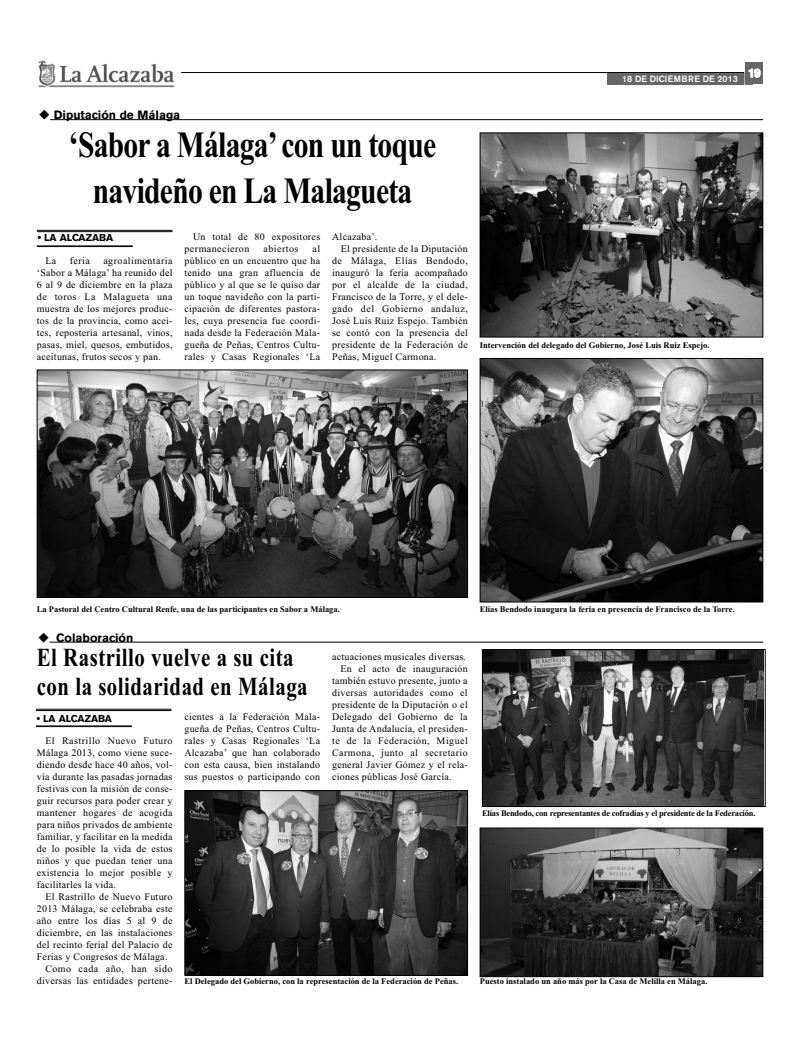
<style>
.page{position:relative;width:800px;height:1049px;background:#fff}
.page>*{position:absolute;margin:0;border:0;box-sizing:border-box;transform-origin:0 0}
.t1{font:700 37px/46px "Times New Roman";letter-spacing:-.025em;color:#000;text-align:center;scale:.8 1}
.t2{font:700 26px/29px "Times New Roman";letter-spacing:.025em;color:#000;scale:.8 1}
.t3{font:700 12px "Akzidenz Grotesk BE";color:#000}
.t4{font:10px/12px "Times New Roman";letter-spacing:.025em;color:#000;text-align:justify}
.t5{font:10px "Times New Roman";letter-spacing:.045em;color:#000}
.t6{font:700 10px "Akzidenz Grotesk BE";color:#000}
.t7{font:500 9px "Akzidenz Grotesk BE";letter-spacing:.01em;color:#fff}
.t8{font:700 8.5px "Times New Roman";color:#000}
.t9{font:700 8.5px "Times New Roman";letter-spacing:-.025em;color:#000}
</style>
<div class="page">
<hr style="left:37px;top:230px;width:135px;height:1px;background:#000">
<hr style="left:37px;top:231px;width:135px;height:1px;background:#000">
<hr style="left:37px;top:246px;width:96px;height:1px;background:#000">
<hr style="left:50px;top:119px;width:713px;height:1px;background:#000">
<div style="left:607px;top:73px;width:145px;height:11px;background:#666"></div>
<hr style="left:181px;top:72px;width:563px;height:1px;background:#000">
<svg style="left:744px;top:72px;width:1px;height:13px"></svg>
<div style="left:745px;top:63px;width:18px;height:21px;background:#666"></div>
<img style="left:38px;top:61px;width:137px;height:27px">
<hr style="left:49px;top:642px;width:714px;height:1px;background:#000">
<hr style="left:36px;top:709px;width:135px;height:1px;background:#000">
<hr style="left:36px;top:710px;width:135px;height:1px;background:#000">
<hr style="left:36px;top:726px;width:96px;height:1px;background:#000">
<img style="left:39px;top:372px;width:426px;height:224px">
<div style="left:37px;top:370px;width:430px;height:228px;border:1px solid #000"></div>
<img style="left:481px;top:360px;width:280px;height:240px">
<div style="left:479px;top:358px;width:284px;height:244px;border:1px solid #000"></div>
<img style="left:481px;top:135px;width:280px;height:200px">
<div style="left:479px;top:133px;width:284px;height:204px;border:1px solid #000"></div>
<img style="left:186px;top:792px;width:279px;height:181px">
<div style="left:184px;top:790px;width:283px;height:185px;border:1px solid #000"></div>
<img style="left:481px;top:830px;width:280px;height:145px">
<div style="left:479px;top:828px;width:284px;height:149px;border:1px solid #000"></div>
<img style="left:484px;top:651px;width:279px;height:154px">
<div style="left:482px;top:649px;width:283px;height:158px;border:1px solid #000"></div>
<p class="t3" style="left:38px;top:110px;width:143px">◆ Diputación de Málaga</p>
<p class="t1" style="left:69px;top:122px;width:460px">‘Sabor a Málaga’ con un toque navideño en La Malagueta</p>
<p class="t6" style="left:38px;top:234px;width:77px">• LA ALCAZABA</p>
<p class="t4" style="left:184px;top:231px;width:137px;text-indent:8px">Un total de 80 expositores permanecieron</p>
<p class="t4" style="left:332px;top:231px;width:47px">Alcazaba’.</p>
<p class="t4" style="left:340px;top:243px;width:129px">El presidente de la Diputación</p>
<p class="t5" style="left:332px;top:255px;width:137px">de Málaga, Elías Bendodo,</p>
<p class="t4" style="left:332px;top:267px;width:137px">inauguró la feria acompañado</p>
<p class="t4" style="left:332px;top:279px;width:137px">por el alcalde de la ciudad,</p>
<p class="t4" style="left:332px;top:291px;width:137px">Francisco de la Torre, y el dele-</p>
<p class="t5" style="left:332px;top:303px;width:137px">gado del Gobierno andaluz,</p>
<p class="t4" style="left:332px;top:315px;width:137px">José Luis Ruiz Espejo. También</p>
<p class="t4" style="left:332px;top:327px;width:137px">se contó con la presencia del</p>
<p class="t4" style="left:332px;top:339px;width:137px">presidente de la Federación de</p>
<p class="t4" style="left:332px;top:351px;width:106px">Peñas, Miguel Carmona.</p>
<p class="t4" style="left:184px;top:243px;width:137px;text-indent:128px">al público en un encuentro que ha tenido una gran afluencia de público y al que se le quiso dar un toque navideño con la parti&shy;cipación de diferentes pastora&shy;les, cuya presencia fue coordi&shy;nada desde la Federación Mala&shy;gueña de Peñas, Centros Cultu&shy;rales y Casas Regionales ‘La</p>
<p class="t5" style="left:263px;top:243px;width:36px">abiertos</p>
<p class="t4" style="left:37px;top:255px;width:137px;text-indent:66px">agroalimentaria ‘Sabor a Málaga’ ha reunido del 6 al 9 de diciembre en la plaza de toros La Malagueta una muestra de los mejores produc&shy;tos de la provincia, como acei&shy;tes, repostería artesanal, vinos, pasas, miel, quesos, embutidos, aceitunas, frutos secos y pan.</p>
<p class="t4" style="left:45px;top:255px;width:12px">La</p>
<p class="t4" style="left:70px;top:255px;width:22px">feria</p>
<p class="t7" style="left:622px;top:76px;width:140px">18 DE DICIEMBRE DE 2013 <sup>19</sup></p>
<p class="t8" style="left:479px;top:340px;width:231px">Intervención del delegado del Gobierno, José Luis Ruiz Espejo.</p>
<p class="t8" style="left:37px;top:604px;width:304px">La Pastoral del Centro Cultural Renfe, una de las participantes en Sabor a Málaga.</p>
<p class="t8" style="left:479px;top:604px;width:256px">Elías Bendodo inaugura la feria en presencia de Francisco de la Torre.</p>
<p class="t3" style="left:38px;top:633px;width:97px">◆ Colaboración</p>
<p class="t2" style="left:37px;top:642px;width:340px">El Rastrillo vuelve a su cita con la solidaridad en Málaga</p>
<p class="t6" style="left:37px;top:714px;width:77px">• LA ALCAZABA</p>
<p class="t4" style="left:332px;top:651px;width:135px">actuaciones musicales diversas.</p>
<p class="t4" style="left:340px;top:663px;width:129px">En el acto de inauguración</p>
<p class="t4" style="left:332px;top:675px;width:137px">también estuvo presente, junto a</p>
<p class="t4" style="left:332px;top:687px;width:137px">diversas autoridades como el</p>
<p class="t4" style="left:332px;top:699px;width:137px">presidente de la Diputación o el</p>
<p class="t4" style="left:332px;top:711px;width:137px">Delegado del Gobierno de la</p>
<p class="t4" style="left:332px;top:723px;width:137px">Junta de Andalucía, el presiden-</p>
<p class="t5" style="left:332px;top:735px;width:137px">te de la Federación, Miguel</p>
<p class="t5" style="left:332px;top:747px;width:137px">Carmona, junto al secretario</p>
<p class="t4" style="left:332px;top:759px;width:137px">general Javier Gómez y el rela-</p>
<p class="t4" style="left:332px;top:771px;width:121px">ciones públicas José García.</p>
<p class="t4" style="left:184px;top:711px;width:137px">cientes a la Federación Mala&shy;gueña de Peñas, Centros Cultu&shy;rales y Casas Regionales ‘La Alcazaba’ que han colaborado con esta causa, bien instalando sus puestos o participando con</p>
<p class="t5" style="left:45px;top:735px;width:129px">El Rastrillo Nuevo Futuro</p>
<p class="t4" style="left:37px;top:747px;width:137px">Málaga 2013, como viene suce-</p>
<p class="t4" style="left:37px;top:759px;width:137px">diendo desde hace 40 años, vol-</p>
<p class="t4" style="left:37px;top:771px;width:137px">vía durante las pasadas jornadas</p>
<p class="t4" style="left:37px;top:783px;width:137px">festivas con la misión de conse-</p>
<p class="t4" style="left:37px;top:795px;width:137px">guir recursos para poder crear y</p>
<p class="t4" style="left:37px;top:807px;width:137px">mantener hogares de acogida</p>
<p class="t4" style="left:37px;top:819px;width:137px">para niños privados de ambiente</p>
<p class="t4" style="left:37px;top:831px;width:137px">familiar, y facilitar en la medida</p>
<p class="t4" style="left:37px;top:843px;width:137px">de lo posible la vida de estos</p>
<p class="t4" style="left:37px;top:855px;width:137px">niños y que puedan tener una</p>
<p class="t4" style="left:37px;top:867px;width:137px">existencia lo mejor posible y</p>
<p class="t4" style="left:37px;top:879px;width:81px">facilitarles la vida.</p>
<p class="t4" style="left:45px;top:891px;width:129px">El Rastrillo de Nuevo Futuro</p>
<p class="t4" style="left:37px;top:903px;width:137px">2013 Málaga, se celebraba este</p>
<p class="t4" style="left:37px;top:915px;width:137px">año entre los días 5 al 9 de</p>
<p class="t4" style="left:37px;top:927px;width:137px">diciembre, en las instalaciones</p>
<p class="t4" style="left:37px;top:939px;width:137px">del recinto ferial del Palacio de</p>
<p class="t4" style="left:37px;top:951px;width:132px">Ferias y Congresos de Málaga.</p>
<p class="t5" style="left:45px;top:963px;width:129px">Como cada año, han sido</p>
<p class="t4" style="left:37px;top:975px;width:137px">diversas las entidades pertene-</p>
<p class="t9" style="left:482px;top:808px;width:275px">Elías Bendodo, con representantes de cofradías y el presidente de la Federación.</p>
<p class="t8" style="left:184px;top:976px;width:275px">El Delegado del Gobierno, con la representación de la Federación de Peñas.</p>
<p class="t8" style="left:479px;top:976px;width:229px">Puesto instalado un año más por la Casa de Melilla en Málaga.</p>
</div>
